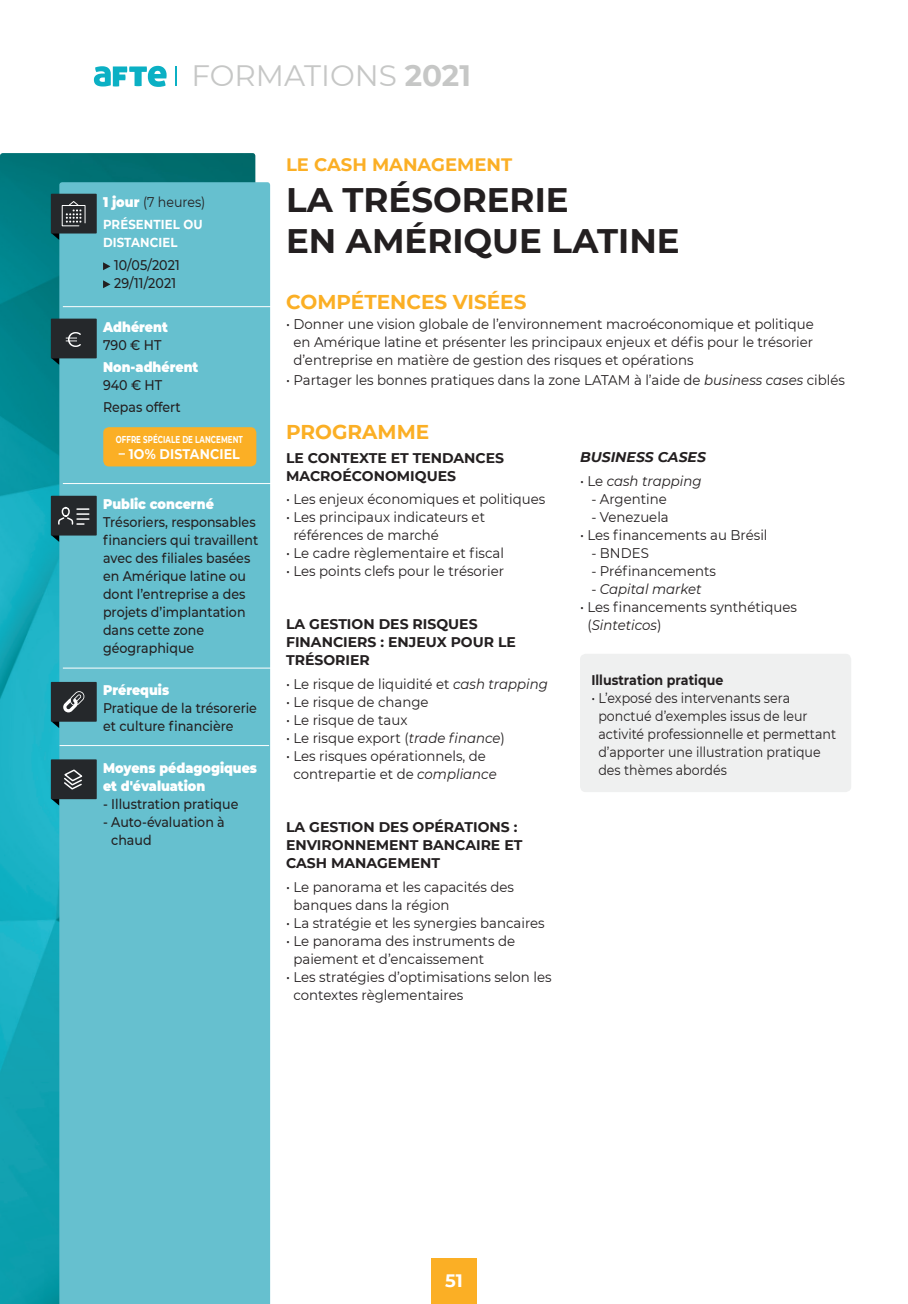
<style>
.page{position:relative;width:908px;height:1304px;background:#fff}
.page>*{position:absolute;margin:0;border:0;box-sizing:border-box;transform-origin:0 0}
.t1{font:700 34px/40.8px "Montserrat";color:#231f20}
.t2{font:29.4px "Montserrat";color:#c6c7c6}
.t3{font:700 20px "Montserrat";color:#fbaf25}
.t4{font:700 18px "Montserrat";color:#fbaf25}
.t5{font:700 18px "Montserrat";color:#fff}
.t6{font:14px/18px "Montserrat";color:#231f20;scale:.95 1}
.t7{font:500 14px/18px "Montserrat";color:#231f20;scale:.9 1}
.t8{font:14px/18px "Montserrat";color:#231f20;scale:.9 1}
.t9{font:700 14px/18px "Montserrat";color:#231f20}
.t10{font:900 14px/18px "Montserrat";color:#fff;scale:.9 1}
.t11{font:italic 14px "Montserrat";color:#231f20;scale:.95 1}
.t12{font:700 14px "Montserrat";color:#231f20;scale:.9 1}
.t13{font:700 14px "Montserrat";letter-spacing:.01em;color:#fff;scale:.9 1}
.t14{font:italic 700 14px "Montserrat";color:#231f20}
.t15{font:700 13px/18px "Montserrat";letter-spacing:.01em;color:#fff;scale:.9 1}
.t16{font:700 10px "Montserrat";letter-spacing:.01em;color:#fff;scale:.71 1}
.s1{font-weight:700}
.s2{font-weight:900;color:#fff}
.s3{font-style:italic}
.s4{font-style:normal}
</style>
<div class="page">
<img style="left:0;top:153px;width:255px;height:1151px">
<div style="left:59px;top:182px;width:211px;height:1122px;background:#66c0cf"></div>
<svg style="left:103px;top:262px;width:7px;height:8px"></svg>
<svg style="left:103px;top:280px;width:7px;height:8px"></svg>
<div style="left:51px;top:194px;width:46px;height:40px;background:#25282b"></div>
<svg style="left:51px;top:201px;width:35px;height:39px"></svg>
<svg style="left:51px;top:358px;width:8px;height:7px"></svg>
<div style="left:51px;top:319px;width:46px;height:39px;background:#25282b"></div>
<svg style="left:66px;top:332px;width:15px;height:15px"></svg>
<hr style="left:63px;top:306px;width:209px;height:1px;background:#fff">
<svg style="left:51px;top:722px;width:8px;height:6px"></svg>
<div style="left:51px;top:682px;width:46px;height:40px;background:#25282b"></div>
<svg style="left:63px;top:691px;width:22px;height:21px"></svg>
<svg style="left:51px;top:799px;width:8px;height:7px"></svg>
<div style="left:51px;top:759px;width:46px;height:40px;background:#25282b"></div>
<svg style="left:64px;top:769px;width:19px;height:21px"></svg>
<svg style="left:51px;top:536px;width:8px;height:6px"></svg>
<div style="left:51px;top:496px;width:46px;height:40px;background:#25282b"></div>
<div style="left:61px;top:507px;width:9px;height:10px;border:1px solid #fff;border-radius:4px"></div>
<svg style="left:58px;top:508px;width:31px;height:17px"></svg>
<hr style="left:63px;top:483px;width:209px;height:1px;background:#fff">
<hr style="left:63px;top:668px;width:209px;height:1px;background:#fff">
<hr style="left:60px;top:745px;width:209px;height:1px;background:#fff">
<div style="left:579px;top:654px;width:271px;height:138px;background:#eff0f0;border-radius:6px"></div>
<hr style="left:175px;top:66px;width:2px;height:20px;background:#0bb0c4">
<svg style="left:94px;top:66px;width:72px;height:21px"></svg>
<div style="left:431px;top:1259px;width:45px;height:45px;background:#fbaf25"></div>
<div style="left:103px;top:427px;width:153px;height:39px;background:#fbaf25;border-radius:6px"></div>
<h2 class="t2" style="left:191px;top:55px;width:281px">FORMATIONS <span class="s1">2021</span></h2>
<p class="t8" style="left:103px;top:192px;width:115px"><span class="s2">1 jour</span> (7 heures)</p>
<p class="t15" style="left:103px;top:214px;width:112px">PRÉSENTIEL OU<br>DISTANCIEL</p>
<p class="t7" style="left:114px;top:256px;width:74px">10/05/2021<br>29/11/2021</p>
<p class="t10" style="left:103px;top:317px;width:73px">Adhérent</p>
<p class="t7" style="left:103px;top:335px;width:66px">790 € HT</p>
<p class="t10" style="left:103px;top:357px;width:107px">Non-adhérent</p>
<p class="t7" style="left:103px;top:373px;width:88px;line-height:22px">940 € HT<br>Repas offert</p>
<p class="t16" style="left:116px;top:432px;width:181px">OFFRE SPÉCIALE DE LANCEMENT</p>
<p class="t13" style="left:119px;top:444px;width:136px">– 1O% DISTANCIEL</p>
<p class="t10" style="left:103px;top:494px;width:125px">Public concerné</p>
<p class="t7" style="left:103px;top:513px;width:174px">Trésoriers, responsables financiers qui travaillent avec des filiales basées en Amérique latine ou dont l’entreprise a des projets d’implantation dans cette zone géographique</p>
<p class="t10" style="left:103px;top:680px;width:75px">Prérequis</p>
<p class="t7" style="left:103px;top:699px;width:172px">Pratique de la trésorerie et culture financière</p>
<p class="t10" style="left:103px;top:758px;width:173px">Moyens pédagogiques et d'évaluation</p>
<p class="t7" style="left:103px;top:795px;width:152px">- Illustration pratique</p>
<p class="t7" style="left:111px;top:813px;width:128px;text-indent:-8px">- Auto-évaluation à chaud</p>
<p class="t4" style="left:286px;top:151px;width:227px">LE CASH MANAGEMENT</p>
<h1 class="t1" style="left:286px;top:178px;width:395px">LA TRÉSORERIE<br>EN AMÉRIQUE LATINE</h1>
<h3 class="t3" style="left:286px;top:288px;width:242px">COMPÉTENCES VISÉES</h3>
<p class="t6" style="left:293px;top:315px;width:549px;text-align:justify;text-indent:-7px">• Donner une vision globale de l’environnement macroéconomique et politique en Amérique latine et présenter les principaux enjeux et défis pour le trésorier d’entreprise en matière de gestion des risques et opérations</p>
<p class="t6" style="left:286px;top:371px;width:589px">• Partager les bonnes pratiques dans la zone LATAM à l’aide de <span class="s3">business cases</span> ciblés</p>
<h3 class="t3" style="left:286px;top:417px;width:145px">PROGRAMME</h3>
<p class="t9" style="left:286px;top:448px;width:219px">LE CONTEXTE ET TENDANCES<br>MACROÉCONOMIQUES</p>
<p class="t6" style="left:286px;top:490px;width:274px">• Les enjeux économiques et politiques</p>
<p class="t6" style="left:293px;top:508px;width:203px;text-indent:-7px">• Les principaux indicateurs et références de marché</p>
<p class="t6" style="left:286px;top:544px;width:231px">• Le cadre règlementaire et fiscal</p>
<p class="t6" style="left:286px;top:562px;width:231px">• Les points clefs pour le trésorier</p>
<p class="t14" style="left:579px;top:447px;width:127px">BUSINESS CASES</p>
<p class="t11" style="left:579px;top:471px;width:129px"><span class="s4">• Le</span> cash trapping</p>
<p class="t6" style="left:591px;top:490px;width:81px">- Argentine</p>
<p class="t6" style="left:591px;top:508px;width:83px">- Venezuela</p>
<p class="t6" style="left:579px;top:526px;width:199px">• Les financements au Brésil</p>
<p class="t6" style="left:591px;top:544px;width:62px">- BNDES</p>
<p class="t6" style="left:591px;top:562px;width:133px">- Préfinancements</p>
<p class="t11" style="left:591px;top:580px;width:117px"><span class="s4">-</span> Capital market</p>
<p class="t6" style="left:587px;top:598px;width:222px;text-indent:-7px">• Les financements synthétiques (<span class="s3">Sinteticos</span>)</p>
<p class="t9" style="left:286px;top:615px;width:231px">LA GESTION DES RISQUES<br>FINANCIERS : ENJEUX POUR LE<br>TRÉSORIER</p>
<p class="t6" style="left:286px;top:674px;width:277px">• Le risque de liquidité et <span class="s3">cash trapping</span></p>
<p class="t6" style="left:286px;top:692px;width:151px">• Le risque de change</p>
<p class="t6" style="left:286px;top:710px;width:129px">• Le risque de taux</p>
<p class="t6" style="left:286px;top:728px;width:232px">• Le risque export (<span class="s3">trade finance</span>)</p>
<p class="t6" style="left:293px;top:746px;width:215px;text-indent:-7px">• Les risques opérationnels, de contrepartie et de <span class="s3">compliance</span></p>
<p class="t9" style="left:286px;top:817px;width:238px">LA GESTION DES OPÉRATIONS :<br>ENVIRONNEMENT BANCAIRE ET<br>CASH MANAGEMENT</p>
<p class="t6" style="left:293px;top:877px;width:234px;text-indent:-7px">• Le panorama et les capacités des banques dans la région</p>
<p class="t6" style="left:286px;top:913px;width:274px">• La stratégie et les synergies bancaires</p>
<p class="t6" style="left:293px;top:931px;width:235px;text-indent:-7px">• Le panorama des instruments de paiement et d’encaissement</p>
<p class="t6" style="left:293px;top:967px;width:273px;text-indent:-7px">• Les stratégies d’optimisations selon les contextes règlementaires</p>
<p class="t12" style="left:591px;top:670px;width:148px">Illustration pratique</p>
<p class="t8" style="left:598px;top:688px;width:265px;text-indent:-7px">• L’exposé des intervenants sera ponctué d’exemples issus de leur activité professionnelle et permettant d’apporter une illustration pratique des thèmes abordés</p>
<p class="t5" style="left:445px;top:1268px;width:19px">51</p>
</div>
